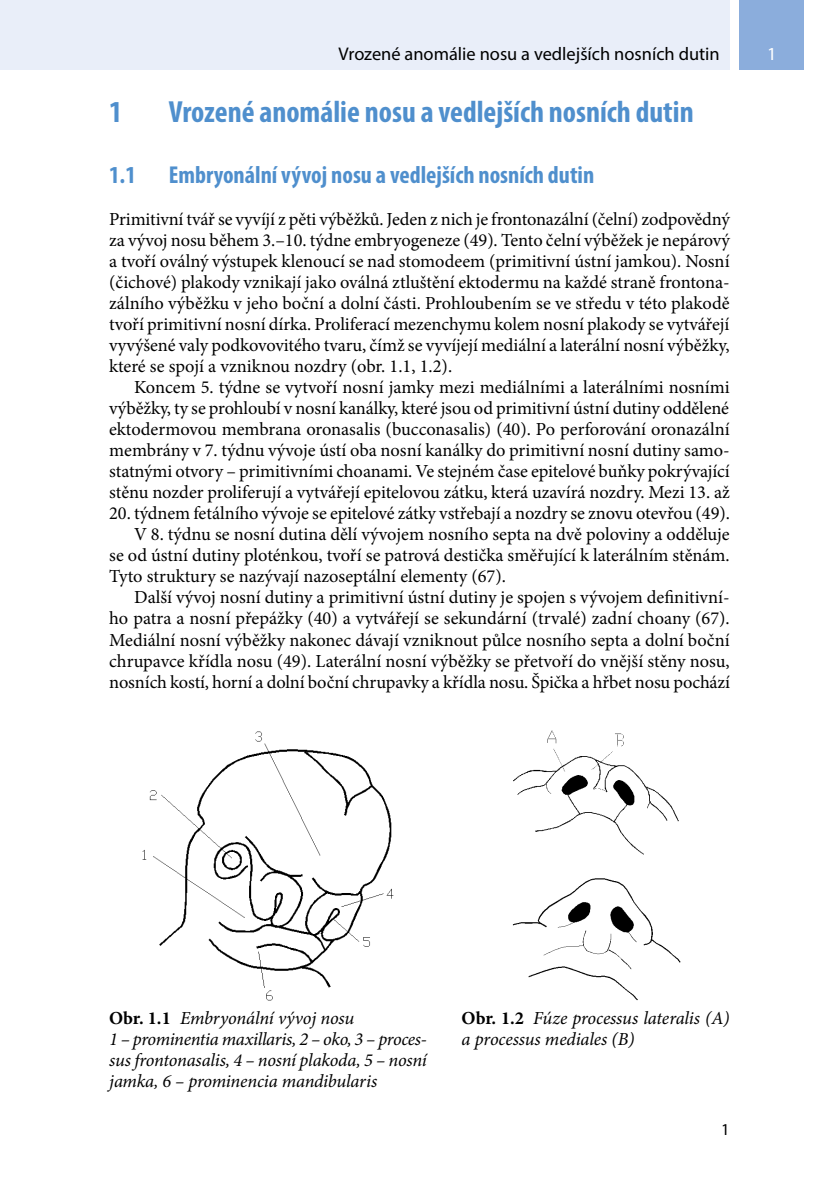
<style>
.page{position:relative;width:829px;height:1191px;background:#fff}
.page>*{position:absolute;margin:0;border:0;box-sizing:border-box;transform-origin:0 0}
.t1{font:700 condensed 30.62px "Myriad Pro";color:#4f8fcd}
.t2{font:700 condensed 24.5px "Myriad Pro";color:#4f8fcd}
.t3{font:18.38px/21px "Minion Pro";color:#000;text-align:justify}
.t4{font:italic 18.38px/21px "Minion Pro";letter-spacing:-.01em;color:#000}
.t5{font:18.38px "Myriad Pro";color:#000}
.t6{font:18.38px "Myriad Pro";color:#fff}
.t7{font:16.62px "Myriad Pro";color:#000}
.s1{font-weight:700;font-style:normal}
</style>
<div class="page">
<div style="left:739px;top:0;width:65px;height:69px;background:#8baddc"></div>
<div style="left:0;top:0;width:729px;height:69px;background:#e9eef9"></div>
<img style="left:142px;top:731px;width:252px;height:270px">
<img style="left:513px;top:730px;width:166px;height:125px">
<img style="left:512px;top:878px;width:168px;height:123px">
<p class="t5" style="left:338px;top:42px;width:382px">Vrozené anomálie nosu a vedlejších nosních dutin</p>
<p class="t6" style="left:767px;top:42px;width:11px">1</p>
<h1 class="t1" style="left:109px;top:93px;width:15px">1</h1>
<h1 class="t1" style="left:169px;top:93px;width:526px">Vrozené anomálie nosu a vedlejších nosních dutin</h1>
<h2 class="t2" style="left:109px;top:160px;width:28px">1.1</h2>
<h2 class="t2" style="left:169px;top:160px;width:427px">Embryonální vývoj nosu a vedlejších nosních dutin</h2>
<p class="t3" style="left:109px;top:209px;width:622px">Primitivní tvář se vyvíjí z pěti výběžků. Jeden z nich je frontonazální (čelní) zodpovědný za vývoj nosu během 3.–10. týdne embryogeneze (49). Tento čelní výběžek je nepárový a tvoří oválný výstupek klenoucí se nad stomodeem (primitivní ústní jamkou). Nosní (čichové) plakody vznikají jako oválná ztluštění ektodermu na každé straně frontona&shy;zálního výběžku v jeho boční a dolní části. Prohloubením se ve středu v této plakodě tvoří primitivní nosní dírka. Proliferací mezenchymu kolem nosní plakody se vytvářejí vyvýšené valy podkovovitého tvaru, čímž se vyvíjejí mediální a laterální nosní výběžky, které se spojí a vzniknou nozdry (obr. 1.1, 1.2).</p>
<p class="t3" style="left:109px;top:377px;width:622px;text-indent:25px">Koncem 5. týdne se vytvoří nosní jamky mezi mediálními a laterálními nosními výběžky, ty se prohloubí v nosní kanálky, které jsou od primitivní ústní dutiny oddělené ektodermovou membrana oronasalis (bucconasalis) (40). Po perforování oronazální membrány v 7. týdnu vývoje ústí oba nosní kanálky do primitivní nosní dutiny samo&shy;statnými otvory – primitivními choanami. Ve stejném čase epitelové buňky pokrývající stěnu nozder proliferují a vytvářejí epitelovou zátku, která uzavírá nozdry. Mezi 13. až</p>
<p class="t3" style="left:109px;top:503px;width:622px">20. týdnem fetálního vývoje se epitelové zátky vstřebají a nozdry se znovu otevřou (49).</p>
<p class="t3" style="left:134px;top:524px;width:597px">V 8. týdnu se nosní dutina dělí vývojem nosního septa na dvě poloviny a odděluje</p>
<p class="t3" style="left:109px;top:545px;width:622px">se od ústní dutiny ploténkou, tvoří se patrová destička směřující k laterálním stěnám.</p>
<p class="t3" style="left:109px;top:566px;width:398px">Tyto struktury se nazývají nazoseptální elementy (67).</p>
<p class="t3" style="left:134px;top:587px;width:597px">Další vývoj nosní dutiny a primitivní ústní dutiny je spojen s vývojem definitivní-</p>
<p class="t3" style="left:109px;top:608px;width:622px">ho patra a nosní přepážky (40) a vytvářejí se sekundární (trvalé) zadní choany (67).</p>
<p class="t3" style="left:109px;top:629px;width:622px">Mediální nosní výběžky nakonec dávají vzniknout půlce nosního septa a dolní boční</p>
<p class="t3" style="left:109px;top:650px;width:622px">chrupavce křídla nosu (49). Laterální nosní výběžky se přetvoří do vnější stěny nosu,</p>
<p class="t3" style="left:109px;top:671px;width:622px">nosních kostí, horní a dolní boční chrupavky a křídla nosu. Špička a hřbet nosu pochází</p>
<p class="t4" style="left:109px;top:1007px;width:319px"><span class="s1">Obr. 1.1</span> Embryonální vývoj nosu<br>1 – prominentia maxillaris, 2 – oko, 3 – proces&shy;sus frontonasalis, 4 – nosní plakoda, 5 – nosní jamka, 6 – prominencia mandibularis</p>
<p class="t4" style="left:461px;top:1007px;width:269px"><span class="s1">Obr. 1.2</span> Fúze processus lateralis (A) a processus mediales (B)</p>
<p class="t7" style="left:721px;top:1119px;width:10px">1</p>
</div>
